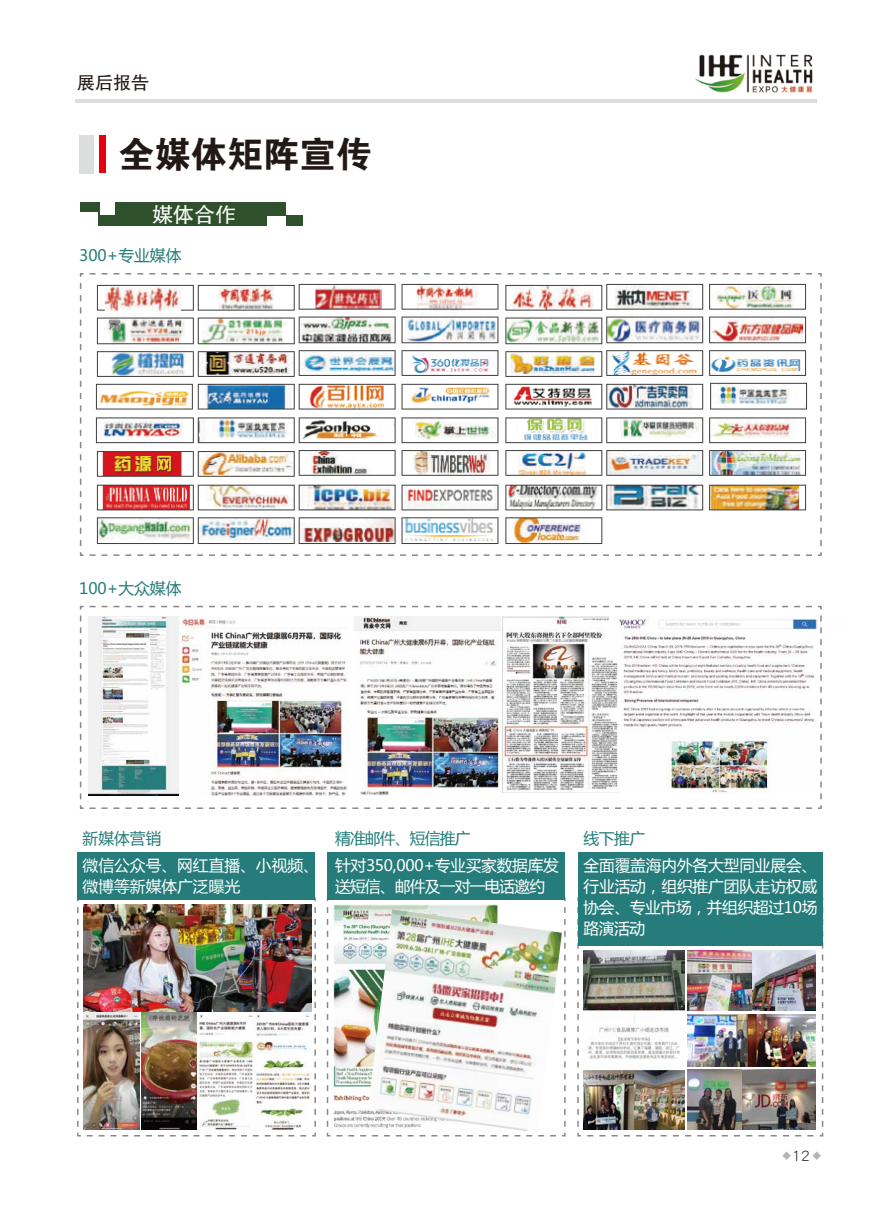
<style>
.page{position:relative;width:893px;height:1212px;background:#fff}
.page>*{position:absolute;margin:0;border:0;box-sizing:border-box;transform-origin:0 0}
.t1{font:36.3px "FZDHTJW GB1 0";color:#221815}
.t2{font:21px "FZHTJW GB1 0";color:#fff}
.t3{font:18px "FZHTJW GB1 0";color:#221815}
.t4{font:15.75px/21px "Microsoft Ya Hei";letter-spacing:-.01em;color:#fff}
.t5{font:15.75px "Microsoft Ya Hei";color:#257c7a}
.t6{font:15.75px "Microsoft Ya Hei";letter-spacing:-.05em;color:#257c7a}
.t7{font:15.75px "DFP Yuan W3";color:#221815}
</style>
<div class="page">
<svg style="left:326px;top:897px;width:240px;height:240px"></svg>
<div style="left:328px;top:852px;width:237px;height:48px;background:#257c7a"></div>
<svg style="left:77px;top:897px;width:239px;height:240px"></svg>
<div style="left:78px;top:852px;width:237px;height:48px;background:#257c7a"></div>
<svg style="left:577px;top:897px;width:247px;height:240px"></svg>
<div style="left:578px;top:852px;width:245px;height:93px;background:#257c7a"></div>
<svg style="left:79px;top:273px;width:743px;height:283px"></svg>
<div style="left:80px;top:136px;width:14px;height:38px;background:#dcdddd"></div>
<div style="left:99px;top:136px;width:7px;height:37px;background:#e60012"></div>
<img style="left:695px;top:54px;width:118px;height:39px">
<hr style="left:76px;top:99px;width:741px;height:4px;background:#dcdddd">
<div style="left:81px;top:203px;width:222px;height:23px;background:#2e502b"></div>
<div style="left:100px;top:195px;width:15px;height:20px;background:#fff"></div>
<div style="left:80px;top:212px;width:17px;height:20px;background:#fff"></div>
<div style="left:286px;top:195px;width:19px;height:20px;background:#fff"></div>
<div style="left:267px;top:216px;width:19px;height:20px;background:#fff"></div>
<img style="left:90px;top:278px;width:721px;height:269px">
<img style="left:331px;top:904px;width:167px;height:225px">
<img style="left:368px;top:909px;width:194px;height:224px">
<img style="left:83px;top:1006px;width:228px;height:123px">
<img style="left:84px;top:904px;width:227px;height:107px">
<img style="left:583px;top:950px;width:101px;height:180px">
<img style="left:688px;top:1015px;width:128px;height:51px">
<img style="left:688px;top:950px;width:128px;height:60px">
<img style="left:688px;top:1069px;width:128px;height:61px">
<img style="left:79px;top:605px;width:743px;height:204px">
<svg style="left:782px;top:1151px;width:9px;height:9px"></svg>
<svg style="left:812px;top:1151px;width:9px;height:9px"></svg>
<p class="t3" style="left:77px;top:73px;width:74px">展后报告</p>
<h1 class="t1" style="left:118px;top:134px;width:255px">全媒体矩阵宣传</h1>
<h2 class="t2" style="left:152px;top:203px;width:86px">媒体合作</h2>
<p class="t5" style="left:79px;top:245px;width:104px">300+专业媒体</p>
<p class="t5" style="left:79px;top:577px;width:104px">100+大众媒体</p>
<p class="t5" style="left:83px;top:828px;width:80px">新媒体营销</p>
<p class="t4" style="left:83px;top:854px;width:238px">微信公众号、网红直播、小视频、微博等新媒体广泛曝光</p>
<p class="t6" style="left:335px;top:827px;width:137px">精准邮件、短信推广</p>
<p class="t4" style="left:335px;top:854px;width:225px">针对350,000+专业买家数据库发送短信、邮件及一对一电话邀约</p>
<p class="t5" style="left:584px;top:827px;width:63px">线下推广</p>
<p class="t4" style="left:584px;top:854px;width:235px;text-align:justify">全面覆盖海内外各大型同业展会、行业活动，组织推广团队走访权威协会、专业市场，并组织超过10场路演活动</p>
<p class="t7" style="left:792px;top:1147px;width:19px">12</p>
</div>
